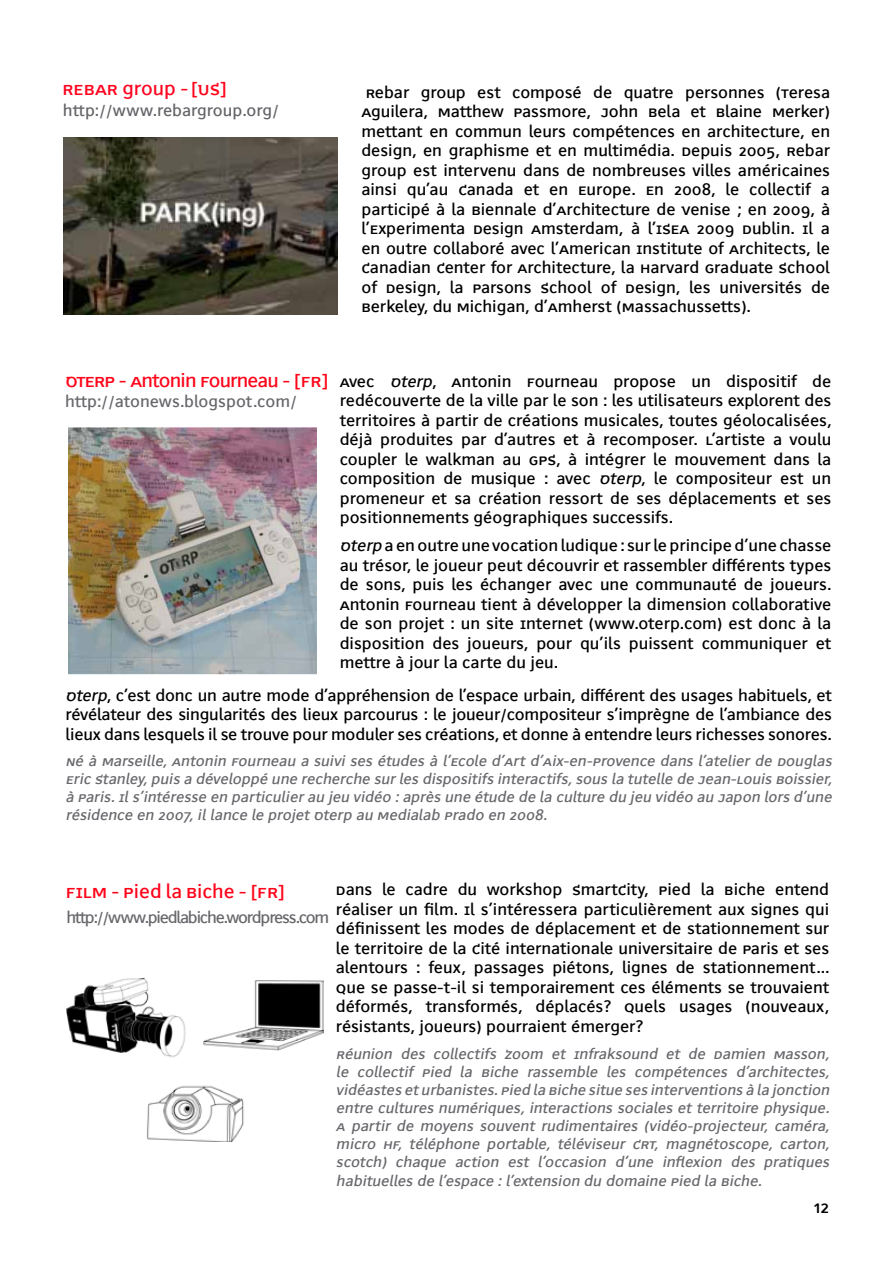
<style>
.page{position:relative;width:893px;height:1263px;background:#fff}
.page>*{position:absolute;margin:0;border:0;box-sizing:border-box;transform-origin:0 0}
.t1{font:500 19.5px "Amb Newut Classic";letter-spacing:-.04em;color:#ff051a}
.t2{font:500 19.5px "Amb Newut Classic";color:#ff041a}
.t3{font:500 19.5px "Amb Newut Classic";color:#ff041f}
.t4{font:500 18px "Amb Newut Classic";color:#000}
.t5{font:500 16.5px/19.5px "Amb Newut Classic";color:#000;text-align:justify}
.t6{font:500 16.5px "Amb Newut Classic";letter-spacing:-.07em;color:#68676c}
.t7{font:500 16.5px "Amb Newut Classic";color:#68676c}
.t8{font:500 16.5px "Amb Newut Classic";color:#656469}
.t9{font:italic 500 15px/18px "Amb Newut Classic";color:#68676c;text-align:justify}
.s1{color:#ff051a}
.s2{font-style:italic}
</style>
<div class="page">
<img style="left:68px;top:428px;width:248px;height:247px">
<img style="left:66px;top:978px;width:257px;height:163px">
<img style="left:64px;top:137px;width:274px;height:178px">
<p class="t3" style="left:63px;top:79px;width:166px">REBAR group <span class="s1">- [US]</span></p>
<p class="t8" style="left:63px;top:103px;width:218px">http://www.rebargroup.org/</p>
<p class="t5" style="left:361px;top:83px;width:470px">Rebar group est composé de quatre personnes (Teresa Aguilera, Matthew Passmore, John Bela et Blaine Merker) mettant en commun leurs compétences en architecture, en design, en graphisme et en multimédia. Depuis 2005, Rebar group est intervenu dans de nombreuses villes américaines ainsi qu’au Canada et en Europe. En 2008, le collectif a participé à la Biennale d’Architecture de Venise ; en 2009, à l’Experimenta Design Amsterdam, à l’ISEA 2009 Dublin. Il a en outre collaboré avec l’American Institute of Architects, le Canadian Center for Architecture, la Harvard Graduate School of Design, la Parsons School of Design, les universités de Berkeley, du Michigan, d’Amherst (Massachussetts).</p>
<p class="t1" style="left:65px;top:372px;width:264px">OTERP - Antonin Fourneau - [FR]</p>
<p class="t7" style="left:65px;top:394px;width:233px">http://atonews.blogspot.com/</p>
<p class="t5" style="left:340px;top:372px;width:493px">Avec <span class="s2">Oterp</span>, Antonin Fourneau propose un dispositif de redécouverte de la ville par le son : les utilisateurs explorent des territoires à partir de créations musicales, toutes géolocalisées, déjà produites par d’autres et à recomposer. L’artiste a voulu coupler le walkman au GPS, à intégrer le mouvement dans la composition de musique : avec <span class="s2">Oterp</span>, le compositeur est un promeneur et sa création ressort de ses déplacements et ses positionnements géographiques successifs.</p>
<p class="t5" style="left:340px;top:537px;width:493px"><span class="s2">Oterp</span> a en outre une vocation ludique : sur le principe d’une chasse au trésor, le joueur peut découvrir et rassembler différents types de sons, puis les échanger avec une communauté de joueurs.<br>Antonin Fourneau tient à développer la dimension collaborative de son projet : un site Internet (www.oterp.com) est donc à la disposition des joueurs, pour qu’ils puissent communiquer et mettre à jour la carte du jeu.</p>
<p class="t5" style="left:65px;top:686px;width:768px"><span class="s2">Oterp</span>, c’est donc un autre mode d’appréhension de l’espace urbain, différent des usages habituels, et révélateur des singularités des lieux parcourus : le joueur/compositeur s’imprègne de l’ambiance des lieux dans lesquels il se trouve pour moduler ses créations, et donne à entendre leurs richesses sonores.</p>
<p class="t9" style="left:65px;top:753px;width:770px">Né à Marseille, Antonin Fourneau a suivi ses études à l’Ecole d’Art d’Aix-en-Provence dans l’atelier de Douglas Eric Stanley, puis a développé une recherche sur les dispositifs interactifs, sous la tutelle de Jean-Louis Boissier, à Paris. Il s’intéresse en particulier au jeu vidéo : après une étude de la culture du jeu vidéo au Japon lors d’une résidence en 2007, il lance le projet Oterp au Medialab Prado en 2008.</p>
<p class="t5" style="left:336px;top:881px;width:495px">Dans le cadre du workshop SmartCity, Pied la Biche entend réaliser un film. Il s’intéressera particulièrement aux signes qui définissent les modes de déplacement et de stationnement sur le territoire de la Cité internationale universitaire de Paris et ses alentours : feux, passages piétons, lignes de stationnement...<br>Que se passe-t-il si temporairement ces éléments se trouvaient déformés, transformés, déplacés? Quels usages (nouveaux, résistants, joueurs) pourraient émerger?</p>
<p class="t9" style="left:336px;top:1045px;width:497px">Réunion des collectifs Zoom et Infraksound et de Damien Masson, le collectif Pied la Biche rassemble les compétences d’architectes, vidéastes et urbanistes.Pied la Biche situe ses interventions à la jonction entre cultures numériques, interactions sociales et territoire physique.<br>A partir de moyens souvent rudimentaires (vidéo-projecteur, caméra, micro HF, téléphone portable, téléviseur CRT, magnétoscope, carton, scotch) chaque action est l’occasion d’une inflexion des pratiques</p>
<p class="t9" style="left:336px;top:1173px;width:430px">habituelles de l’espace : l’extension du domaine Pied la Biche.</p>
<p class="t4" style="left:814px;top:1199px;width:17px">12</p>
<p class="t2" style="left:66px;top:882px;width:220px">FILM - Pied la Biche - [FR]</p>
<p class="t6" style="left:66px;top:910px;width:264px">http://www.piedlabiche.wordpress.com</p>
</div>
